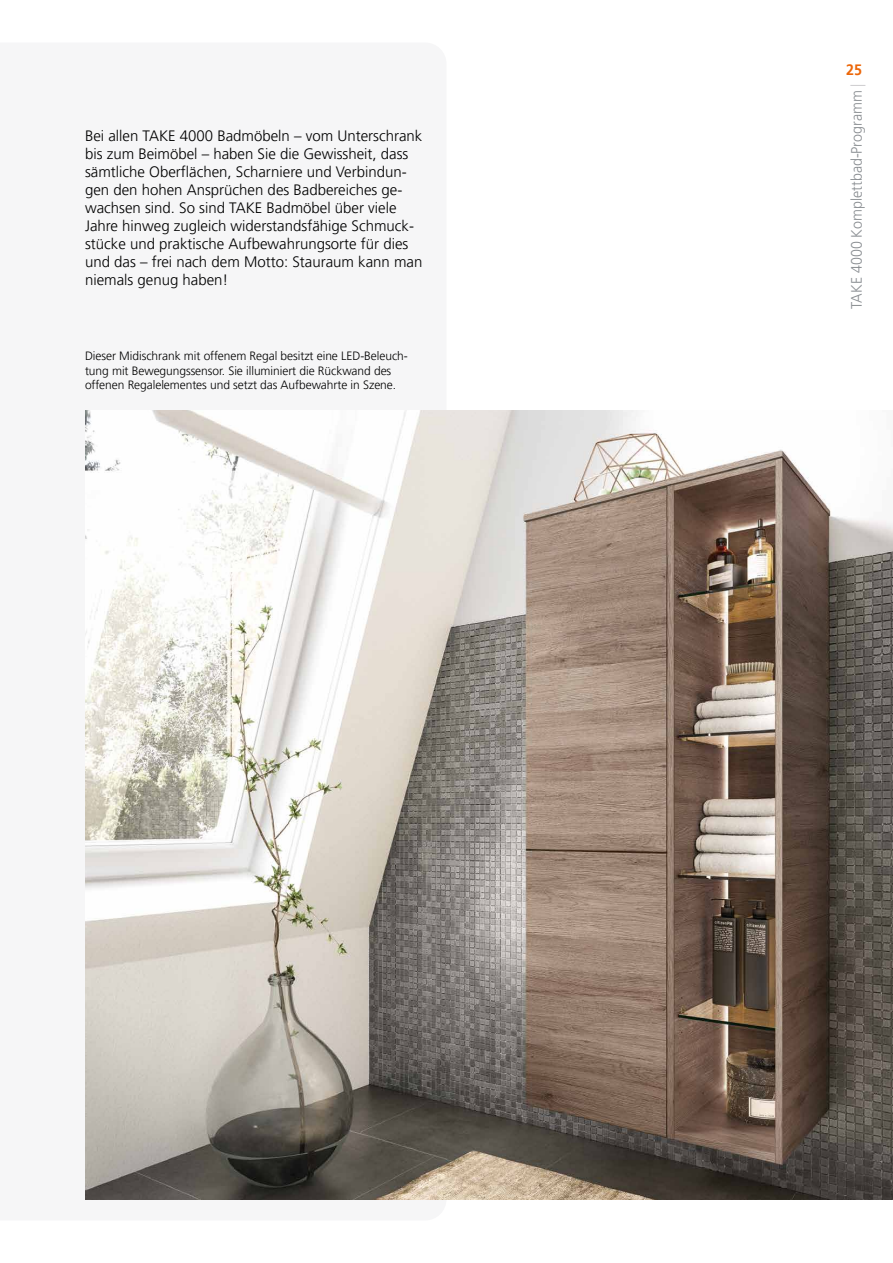
<style>
.page{position:relative;width:893px;height:1263px;background:#fff}
.page>*{position:absolute;margin:0;border:0;box-sizing:border-box;transform-origin:0 0}
.t1{font:300 15px/18px "Frutiger LT Pro";color:#000}
.t2{font:300 15px "Frutiger LT Pro";color:#888c90;scale:.95 1}
.t3{font:700 15px "Frutiger LT Pro";color:#ec6608;scale:.95 1}
.t4{font:300 12px/14.4px "Frutiger LT Pro";letter-spacing:-.005em;color:#000}
.s1{color:#cdcccf}
</style>
<div class="page">
<img style="left:85px;top:410px;width:808px;height:789px">
<p class="t1" style="left:85px;top:127px;width:339px">Bei allen TAKE 4000 Badmöbeln – vom Unterschrank bis zum Beimöbel – haben Sie die Gewissheit, dass sämtliche Oberflächen, Scharniere und Verbindun&shy;gen den hohen Ansprüchen des Badbereiches ge&shy;wachsen sind. So sind TAKE Badmöbel über viele Jahre hinweg zugleich widerstandsfähige Schmuck&shy;stücke und praktische Aufbewahrungsorte für dies und das – frei nach dem Motto: Stauraum kann man niemals genug haben!</p>
<p class="t4" style="left:85px;top:349px;width:324px">Dieser Midischrank mit offenem Regal besitzt eine LED-Beleuch&shy;tung mit Bewegungssensor. Sie illuminiert die Rückwand des offenen Regalelementes und setzt das Aufbewahrte in Szene.</p>
<p class="t3" style="left:846px;top:61px;width:18px">25</p>
<p class="t2" style="left:848px;top:309px;width:239px;rotate:-90deg">TAKE 4000 Komplettbad-Programm <span class="s1">|</span></p>
</div>
